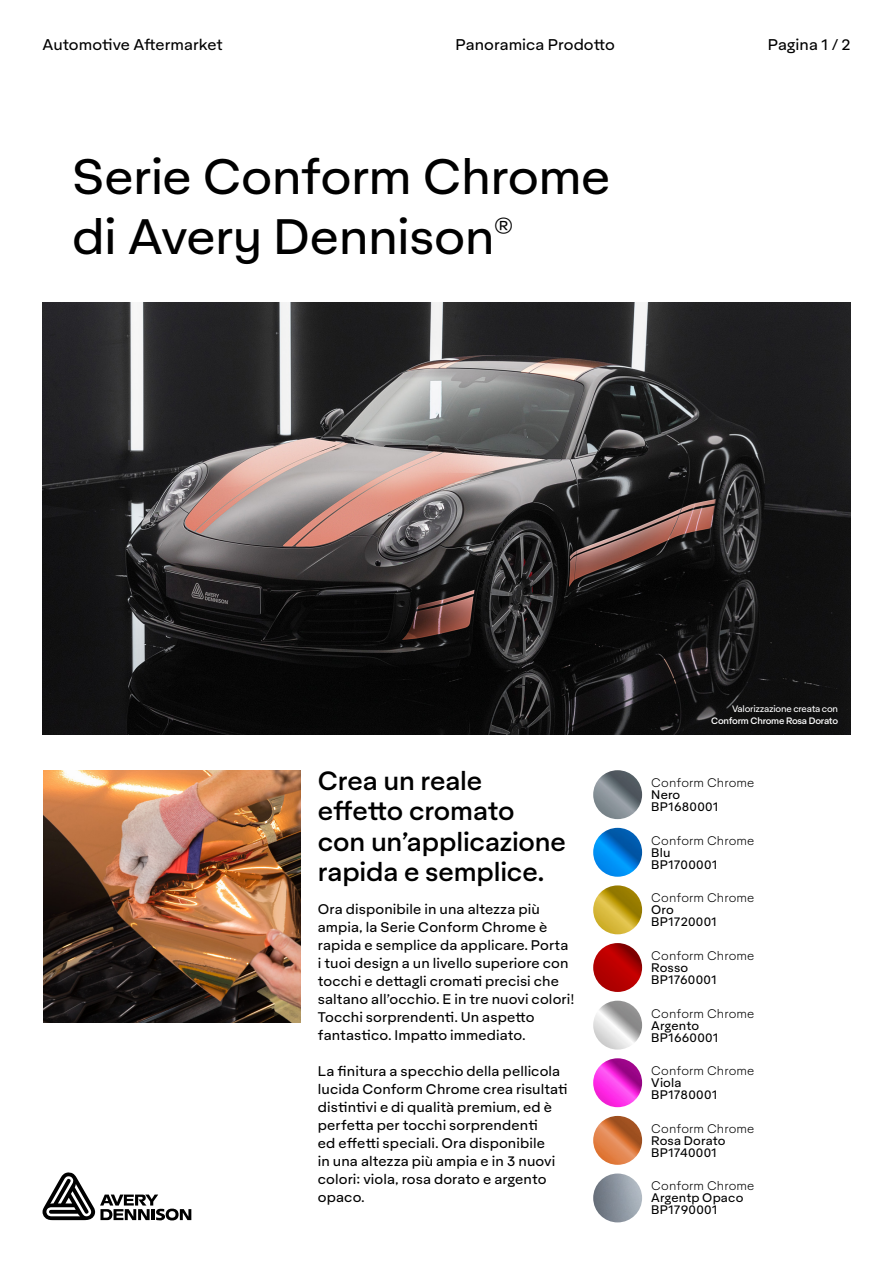
<style>
.page{position:relative;width:893px;height:1263px;background:#fff}
.page>*{position:absolute;margin:0;border:0;box-sizing:border-box;transform-origin:0 0}
.t1{font:48px "Aktifo A";letter-spacing:-.01em;color:#000}
.Sub_Kop{font:500 25.5px/30.6px "Aktifo A";letter-spacing:-.005em;color:#000}
.t2{font:15px "Aktifo A";color:#000}
.Platte_Tekst{font:13.5px/18px "Aktifo A";letter-spacing:.01em;color:#000}
.Platte_Tekst-2{font:300 12px/12px "Aktifo A";letter-spacing:.01em;color:#000}
.Platte_Tekst-3{font:12px "Aktifo A";letter-spacing:.025em;color:#000}
.t3{font:9px "Aktifo A";letter-spacing:-.025em;color:#fff}
.t4{font:500 9px "Aktifo A";letter-spacing:-.025em;color:#fff}
.s1{font-weight:400}
</style>
<div class="page">
<img style="left:43px;top:302px;width:807px;height:432px">
<img style="left:43px;top:770px;width:257px;height:252px">
<img style="left:593px;top:1001px;width:49px;height:48px;border-radius:24px">
<img style="left:593px;top:770px;width:49px;height:49px;border-radius:24px">
<img style="left:593px;top:1058px;width:49px;height:49px;border-radius:24px">
<img style="left:593px;top:828px;width:49px;height:49px;border-radius:24px">
<img style="left:593px;top:1116px;width:49px;height:49px;border-radius:24px">
<img style="left:593px;top:885px;width:49px;height:49px;border-radius:24px">
<img style="left:593px;top:1173px;width:49px;height:49px;border-radius:24px">
<img style="left:593px;top:943px;width:49px;height:49px;border-radius:24px">
<svg style="left:43px;top:1172px;width:148px;height:48px"></svg>
<p class="t2" style="left:43px;top:36px;width:182px">Automotive Aftermarket</p>
<p class="t2" style="left:455px;top:36px;width:161px">Panoramica Prodotto</p>
<p class="t2" style="left:768px;top:36px;width:84px">Pagina 1 / 2</p>
<p class="t1" style="left:72px;top:147px;width:540px">Serie Conform Chrome</p>
<p class="t1" style="left:72px;top:207px;width:443px">di Avery Dennison<sup>®</sup></p>
<p class="Sub_Kop" style="left:318px;top:765px;width:250px">Crea un reale effetto cromato con un’applicazione rapida e semplice.</p>
<p class="Platte_Tekst" style="left:318px;top:900px;width:258px">Ora disponibile in una altezza più ampia, la Serie Conform Chrome è rapida e semplice da applicare. Porta i tuoi design a un livello superiore con tocchi e dettagli cromati precisi che saltano all’occhio. E in tre nuovi colori!<br>Tocchi sorprendenti. Un aspetto fantastico. Impatto immediato.</p>
<p class="Platte_Tekst" style="left:318px;top:1062px;width:251px">La finitura a specchio della pellicola lucida Conform Chrome crea risultati distintivi e di qualità premium, ed è perfetta per tocchi sorprendenti<br>ed effetti speciali. Ora disponibile<br>in una altezza più ampia e in 3 nuovi colori: viola, rosa dorato e argento opaco.</p>
<p class="t3" style="left:732px;top:703px;width:108px">Valorizzazione creata con</p>
<p class="t4" style="left:711px;top:714px;width:129px">Conform Chrome Rosa Dorato</p>
<p class="Platte_Tekst-2" style="left:651px;top:777px;width:105px">Conform Chrome<br><span class="s1">Nero</span></p>
<p class="Platte_Tekst-3" style="left:651px;top:799px;width:69px">BP1680001</p>
<p class="Platte_Tekst-2" style="left:651px;top:834px;width:105px">Conform Chrome<br><span class="s1">Blu</span></p>
<p class="Platte_Tekst-3" style="left:651px;top:857px;width:68px">BP1700001</p>
<p class="Platte_Tekst-2" style="left:651px;top:892px;width:105px">Conform Chrome<br><span class="s1">Oro</span></p>
<p class="Platte_Tekst-3" style="left:651px;top:914px;width:67px">BP1720001</p>
<p class="Platte_Tekst-2" style="left:651px;top:950px;width:105px">Conform Chrome<br><span class="s1">Rosso</span></p>
<p class="Platte_Tekst-3" style="left:651px;top:972px;width:67px">BP1760001</p>
<p class="Platte_Tekst-2" style="left:651px;top:1007px;width:105px">Conform Chrome<br><span class="s1">Argento</span></p>
<p class="Platte_Tekst-3" style="left:651px;top:1030px;width:69px">BP1660001</p>
<p class="Platte_Tekst-2" style="left:651px;top:1065px;width:105px">Conform Chrome<br><span class="s1">Viola</span></p>
<p class="Platte_Tekst-3" style="left:651px;top:1088px;width:68px">BP1780001</p>
<p class="Platte_Tekst-2" style="left:651px;top:1122px;width:105px">Conform Chrome<br><span class="s1">Rosa Dorato</span></p>
<p class="Platte_Tekst-3" style="left:651px;top:1145px;width:67px">BP1740001</p>
<p class="Platte_Tekst-2" style="left:651px;top:1180px;width:105px">Conform Chrome<br><span class="s1">Argentp Opaco</span></p>
<p class="Platte_Tekst-3" style="left:651px;top:1203px;width:68px">BP1790001</p>
</div>
